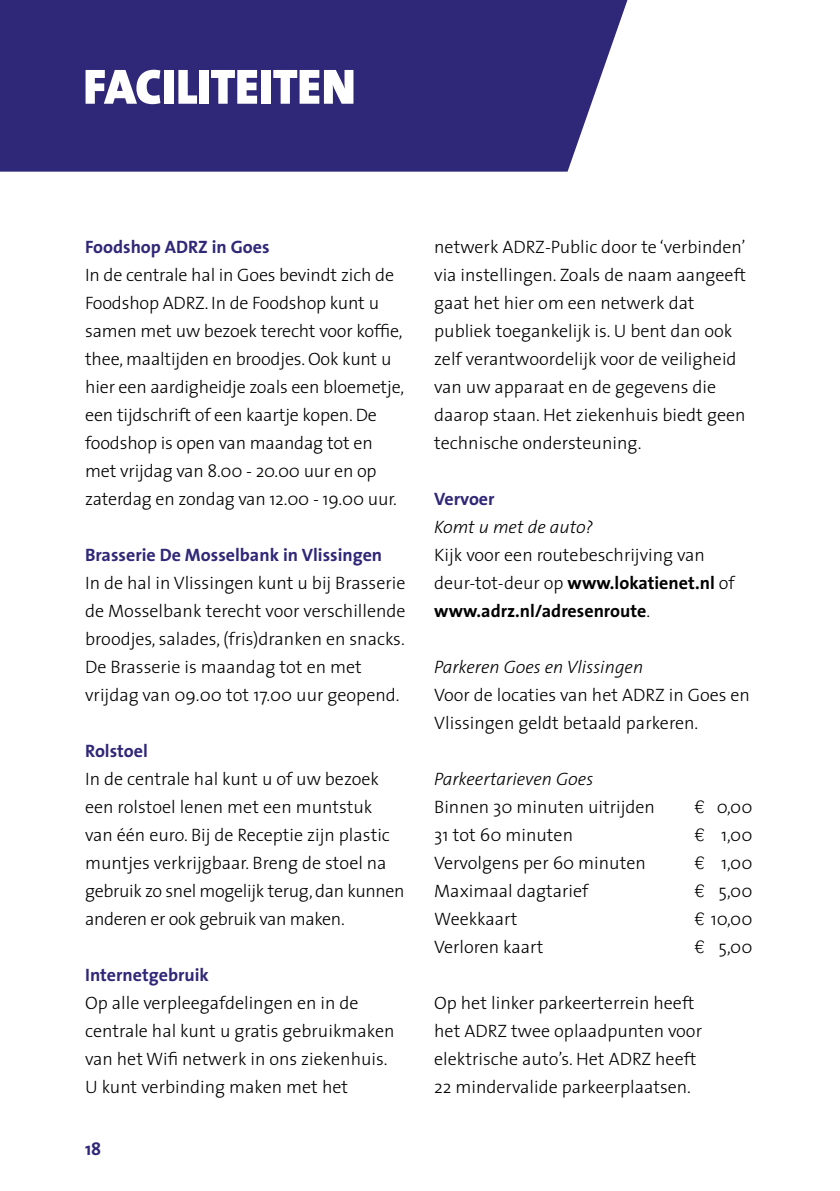
<style>
.page{position:relative;width:840px;height:1191px;background:#fff}
.page>*{position:absolute;margin:0;border:0;box-sizing:border-box;transform-origin:0 0}
.t1{font:900 50px "The Sans";letter-spacing:-.015em;color:#fff}
.t2{font:300 18px/28px "The Sans";color:#000}
.t3{font:700 18px "The Sans";color:#2f2777}
.t4{font:italic 300 18px "The Sans";color:#000}
.s1{font-weight:700}
.s2{font-family:"Helvetica"}
</style>
<div class="page">
<div style="left:0;top:0;width:627px;height:172px;background:#2f2777"></div>
<p class="t1" style="left:83px;top:44px;width:274px">FACILITEITEN</p>
<p class="t3" style="left:85px;top:232px;width:186px">Foodshop ADRZ in Goes</p>
<p class="t2" style="left:85px;top:260px;width:320px">In de centrale hal in Goes bevindt zich de Foodshop ADRZ. In de Foodshop kunt u samen met uw bezoek terecht voor koffie, thee, maaltijden en broodjes. Ook kunt u hier een aardigheidje zoals een bloemetje, een tijdschrift of een kaartje kopen. De foodshop is open van maandag tot en met vrijdag van 8.00 - 20.00 uur en op zaterdag en zondag van 12.00 - 19.00 uur.</p>
<p class="t3" style="left:85px;top:540px;width:298px">Brasserie De Mosselbank in Vlissingen</p>
<p class="t2" style="left:85px;top:568px;width:322px">In de hal in Vlissingen kunt u bij Brasserie de Mosselbank terecht voor verschillende broodjes, salades, (fris)dranken en snacks.<br>De Brasserie is maandag tot en met vrijdag van 09.00 tot 17.00 uur geopend.</p>
<p class="t3" style="left:85px;top:736px;width:64px">Rolstoel</p>
<p class="t2" style="left:85px;top:764px;width:321px">In de centrale hal kunt u of uw bezoek een rolstoel lenen met een muntstuk<br>van één euro. Bij de Receptie zijn plastic muntjes verkrijgbaar. Breng de stoel na gebruik zo snel mogelijk terug,dan kunnen anderen er ook gebruik van maken.</p>
<p class="t3" style="left:85px;top:960px;width:125px">Internetgebruik</p>
<p class="t2" style="left:85px;top:988px;width:311px">Op alle verpleegafdelingen en in de centrale hal kunt u gratis gebruikmaken van het Wifi netwerk in ons ziekenhuis.<br>U kunt verbinding maken met het</p>
<p class="t3" style="left:85px;top:1133px;width:18px">18</p>
<p class="t2" style="left:434px;top:232px;width:313px">netwerk ADRZ-Public door te ‘verbinden’ via instellingen. Zoals de naam aangeeft gaat het hier om een netwerk dat publiek toegankelijk is. U bent dan ook zelf verantwoordelijk voor de veiligheid van uw apparaat en de gegevens die daarop staan. Het ziekenhuis biedt geen technische ondersteuning.</p>
<p class="t3" style="left:434px;top:484px;width:62px">Vervoer</p>
<p class="t4" style="left:434px;top:512px;width:160px">Komt u met de auto?</p>
<p class="t2" style="left:434px;top:540px;width:302px">Kijk voor een routebeschrijving van deur-tot-deur op <span class="s1">www.lokatienet.nl</span> of <span class="s1">www.adrz.nl/adresenroute</span>.</p>
<p class="t4" style="left:434px;top:652px;width:210px">Parkeren Goes en Vlissingen</p>
<p class="t2" style="left:434px;top:680px;width:317px">Voor de locaties van het ADRZ in Goes en<br>Vlissingen geldt betaald parkeren.</p>
<p class="t4" style="left:434px;top:764px;width:160px">Parkeertarieven Goes</p>
<p class="t2" style="left:434px;top:792px;width:222px">Binnen 30 minuten uitrijden</p>
<p class="t2" style="left:694px;top:792px;width:59px"><span class="s2">€</span> 0,00</p>
<p class="t2" style="left:434px;top:820px;width:140px">31 tot 60 minuten</p>
<p class="t2" style="left:694px;top:820px;width:59px"><span class="s2">€</span> 1,00</p>
<p class="t2" style="left:434px;top:848px;width:213px">Vervolgens per 60 minuten</p>
<p class="t2" style="left:694px;top:848px;width:59px"><span class="s2">€</span> 1,00</p>
<p class="t2" style="left:434px;top:876px;width:156px">Maximaal dagtarief</p>
<p class="t2" style="left:694px;top:876px;width:60px"><span class="s2">€</span> 5,00</p>
<p class="t2" style="left:434px;top:904px;width:85px">Weekkaart</p>
<p class="t2" style="left:694px;top:904px;width:59px"><span class="s2">€</span> 10,00</p>
<p class="t2" style="left:434px;top:932px;width:111px">Verloren kaart</p>
<p class="t2" style="left:694px;top:932px;width:60px"><span class="s2">€</span> 5,00</p>
<p class="t2" style="left:434px;top:988px;width:269px">Op het linker parkeerterrein heeft het ADRZ twee oplaadpunten voor elektrische auto’s. Het ADRZ heeft 22 mindervalide parkeerplaatsen.</p>
</div>
